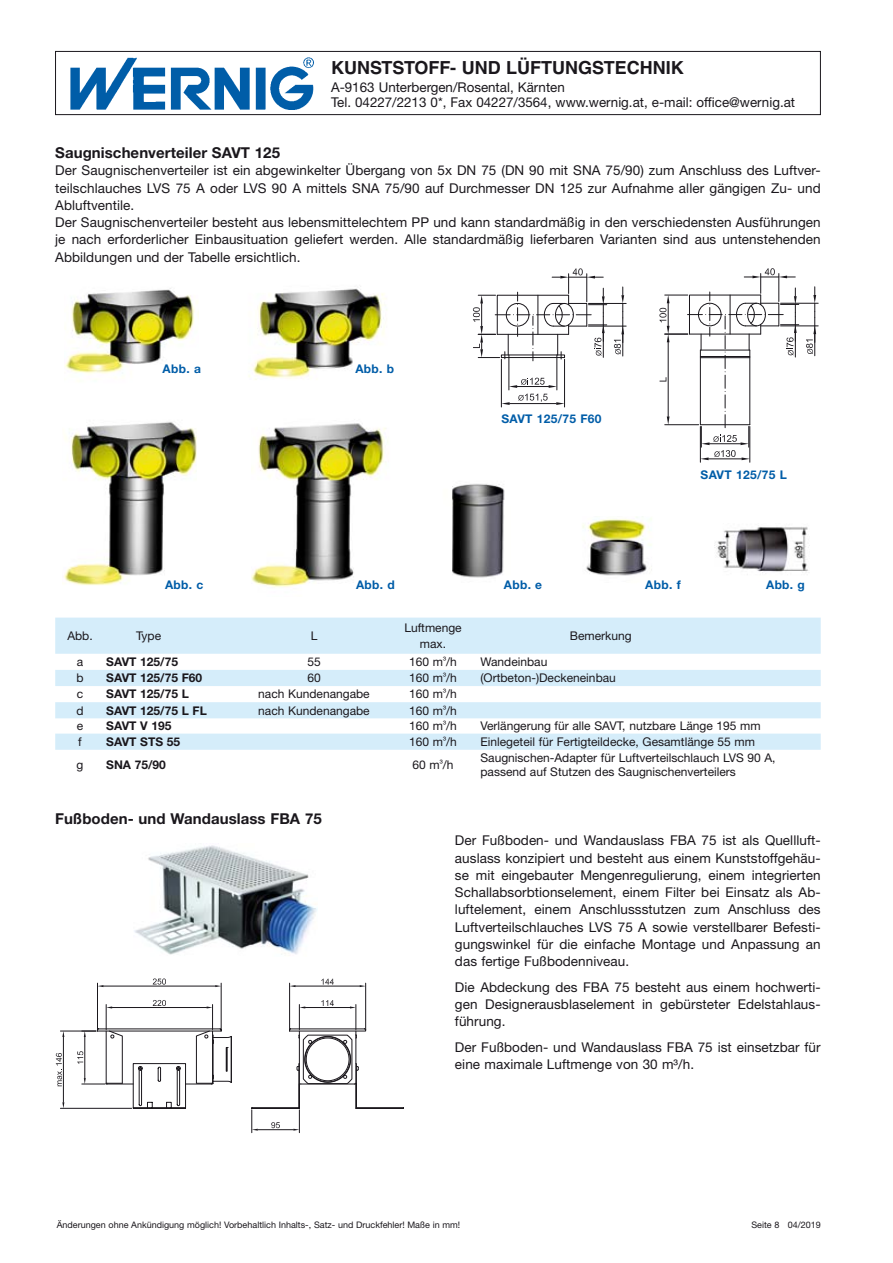
<style>
.page{position:relative;width:893px;height:1263px;background:#fff}
.page>*{position:absolute;margin:0;border:0;box-sizing:border-box;transform-origin:0 0}
.t1{font:700 18px "Helvetica LT Std";color:#1a171c}
.t2{font:700 15px "Helvetica Neue LT Std";letter-spacing:.005em;color:#1a171c}
.t3{font:13.5px/17.2px "Helvetica Neue LT Std";letter-spacing:.005em;color:#1a171c}
.t4{font:12px/16.5px "Helvetica Neue LT Std";color:#1a171c;text-align:center}
.t5{font:700 12px "Helvetica Neue LT Std";color:#1a171c}
.t6{font:700 12px "Helvetica Neue LT Std";letter-spacing:.025em;color:#005da8}
.t7{font:9px "Helvetica Neue LT Std";color:#1a171c}
</style>
<div class="page">
<div style="left:55px;top:51px;width:766px;height:64px;border:1px solid #1a171c"></div>
<img style="left:70px;top:57px;width:243px;height:53px">
<img style="left:134px;top:845px;width:184px;height:110px">
<hr style="left:60px;top:1108px;width:72px;height:1px;background:#1a171c">
<hr style="left:60px;top:1031px;width:36px;height:1px;background:#1a171c">
<hr style="left:63px;top:1037px;width:1px;height:65px;background:#1a171c">
<svg style="left:56px;top:1053px;width:6px;height:33px"></svg>
<hr style="left:289px;top:983px;width:1px;height:47px;background:#1a171c">
<hr style="left:365px;top:983px;width:1px;height:47px;background:#1a171c">
<hr style="left:295px;top:986px;width:65px;height:1px;background:#1a171c">
<svg style="left:360px;top:985px;width:6px;height:2px"></svg>
<svg style="left:321px;top:979px;width:13px;height:6px"></svg>
<hr style="left:97px;top:983px;width:1px;height:47px;background:#1a171c">
<hr style="left:221px;top:983px;width:1px;height:47px;background:#1a171c">
<hr style="left:103px;top:986px;width:112px;height:1px;background:#1a171c">
<svg style="left:215px;top:985px;width:6px;height:2px"></svg>
<svg style="left:153px;top:978px;width:13px;height:7px"></svg>
<svg style="left:77px;top:1000px;width:327px;height:133px"></svg>
<div style="left:55px;top:618px;width:766px;height:36px;background:#d5edfa"></div>
<div style="left:55px;top:670px;width:766px;height:16px;background:#d5edfa"></div>
<svg style="left:55px;top:702px;width:766px;height:48px"></svg>
<img style="left:63px;top:422px;width:134px;height:164px">
<img style="left:582px;top:516px;width:70px;height:60px">
<img style="left:64px;top:288px;width:135px;height:86px">
<img style="left:248px;top:286px;width:139px;height:94px">
<img style="left:714px;top:527px;width:96px;height:46px">
<img style="left:252px;top:423px;width:134px;height:165px">
<hr style="left:780px;top:326px;width:38px;height:1px;background:#1a171c">
<hr style="left:780px;top:303px;width:38px;height:1px;background:#1a171c">
<hr style="left:814px;top:326px;width:1px;height:30px;background:#1a171c">
<svg style="left:806px;top:287px;width:10px;height:67px"></svg>
<hr style="left:700px;top:426px;width:1px;height:36px;background:#1a171c">
<hr style="left:749px;top:426px;width:1px;height:36px;background:#1a171c">
<svg style="left:659px;top:268px;width:140px;height:192px"></svg>
<hr style="left:509px;top:355px;width:1px;height:35px;background:#1a171c">
<hr style="left:557px;top:355px;width:1px;height:35px;background:#1a171c">
<svg style="left:509px;top:378px;width:48px;height:10px"></svg>
<hr style="left:588px;top:326px;width:38px;height:1px;background:#1a171c">
<hr style="left:588px;top:303px;width:38px;height:1px;background:#1a171c">
<hr style="left:622px;top:326px;width:1px;height:30px;background:#1a171c">
<svg style="left:614px;top:287px;width:10px;height:67px"></svg>
<hr style="left:501px;top:359px;width:1px;height:48px;background:#1a171c">
<hr style="left:564px;top:359px;width:1px;height:48px;background:#1a171c">
<hr style="left:510px;top:403px;width:46px;height:1px;background:#1a171c">
<svg style="left:501px;top:402px;width:9px;height:3px"></svg>
<svg style="left:556px;top:402px;width:8px;height:3px"></svg>
<svg style="left:518px;top:394px;width:30px;height:8px"></svg>
<svg style="left:473px;top:268px;width:134px;height:93px"></svg>
<img style="left:452px;top:483px;width:53px;height:95px">
<h1 class="t1" style="left:331px;top:58px;width:354px">KUNSTSTOFF- UND LÜFTUNGSTECHNIK</h1>
<p class="t3" style="left:331px;top:82px;width:466px;line-height:15px">A-9163 Unterbergen/Rosental, Kärnten<br>Tel. 04227/2213 0*, Fax 04227/3564, www.wernig.at, e-mail: office@wernig.at</p>
<p class="t2" style="left:55px;top:148px;width:226px">Saugnischenverteiler SAVT 125</p>
<p class="t3" style="left:55px;top:164px;width:767px">Der Saugnischenverteiler ist ein abgewinkelter Übergang von 5x DN 75 (DN 90 mit SNA 75/90) zum Anschluss des Luftver&shy;teilschlauches LVS 75 A oder LVS 90 A mittels SNA 75/90 auf Durchmesser DN 125 zur Aufnahme aller gängigen Zu- und Abluftventile.<br>Der Saugnischenverteiler besteht aus lebensmittelechtem PP und kann standardmäßig in den verschiedensten Ausführungen je nach erforderlicher Einbausituation geliefert werden. Alle standardmäßig lieferbaren Varianten sind aus untenstehenden Abbildungen und der Tabelle ersichtlich.</p>
<p class="t6" style="left:163px;top:365px;width:40px">Abb. a</p>
<p class="t6" style="left:355px;top:365px;width:40px">Abb. b</p>
<p class="t6" style="left:501px;top:414px;width:102px">SAVT 125/75 F60</p>
<p class="t6" style="left:700px;top:470px;width:88px">SAVT 125/75 L</p>
<p class="t6" style="left:165px;top:580px;width:40px">Abb. c</p>
<p class="t6" style="left:645px;top:580px;width:37px">Abb. f</p>
<p class="t6" style="left:356px;top:580px;width:40px">Abb. d</p>
<p class="t6" style="left:504px;top:580px;width:40px">Abb. e</p>
<p class="t6" style="left:766px;top:580px;width:40px">Abb. g</p>
<p class="t4" style="left:67px;top:629px;width:27px">Abb.</p>
<p class="t4" style="left:136px;top:629px;width:27px">Type</p>
<p class="t4" style="left:311px;top:629px;width:8px">L</p>
<p class="t4" style="left:404px;top:621px;width:59px">Luftmenge max.</p>
<p class="t4" style="left:570px;top:629px;width:63px">Bemerkung</p>
<p class="t4" style="left:77px;top:655px;width:8px">a</p>
<p class="t5" style="left:106px;top:658px;width:73px">SAVT 125/75</p>
<p class="t4" style="left:307px;top:655px;width:15px">55</p>
<p class="t4" style="left:409px;top:655px;width:49px">160 m<sup>³</sup>/h</p>
<p class="t4" style="left:480px;top:655px;width:68px">Wandeinbau</p>
<p class="t4" style="left:77px;top:671px;width:9px">b</p>
<p class="t5" style="left:106px;top:674px;width:97px">SAVT 125/75 F60</p>
<p class="t4" style="left:307px;top:671px;width:15px">60</p>
<p class="t4" style="left:409px;top:671px;width:49px">160 m<sup>³</sup>/h</p>
<p class="t4" style="left:480px;top:671px;width:137px">(Ortbeton-)Deckeneinbau</p>
<p class="t4" style="left:77px;top:687px;width:8px">c</p>
<p class="t5" style="left:106px;top:690px;width:84px">SAVT 125/75 L</p>
<p class="t4" style="left:258px;top:687px;width:113px">nach Kundenangabe</p>
<p class="t4" style="left:409px;top:687px;width:49px">160 m<sup>³</sup>/h</p>
<p class="t4" style="left:77px;top:704px;width:9px">d</p>
<p class="t5" style="left:106px;top:706px;width:102px">SAVT 125/75 L FL</p>
<p class="t4" style="left:258px;top:704px;width:113px">nach Kundenangabe</p>
<p class="t4" style="left:409px;top:704px;width:49px">160 m<sup>³</sup>/h</p>
<p class="t4" style="left:77px;top:719px;width:8px">e</p>
<p class="t5" style="left:106px;top:722px;width:67px">SAVT V 195</p>
<p class="t4" style="left:409px;top:719px;width:49px">160 m<sup>³</sup>/h</p>
<p class="t4" style="left:480px;top:719px;width:282px">Verlängerung für alle SAVT, nutzbare Länge 195 mm</p>
<p class="t4" style="left:78px;top:735px;width:5px">f</p>
<p class="t5" style="left:106px;top:737px;width:75px">SAVT STS 55</p>
<p class="t4" style="left:409px;top:735px;width:49px">160 m<sup>³</sup>/h</p>
<p class="t4" style="left:480px;top:735px;width:276px">Einlegeteil für Fertigteildecke, Gesamtlänge 55 mm</p>
<p class="t4" style="left:77px;top:758px;width:8px">g</p>
<p class="t5" style="left:106px;top:760px;width:61px">SNA 75/90</p>
<p class="t4" style="left:413px;top:758px;width:42px">60 m<sup>³</sup>/h</p>
<p class="t4" style="left:480px;top:753px;width:297px;line-height:13.5px;text-align:left">Saugnischen-Adapter für Luftverteilschlauch LVS 90 A, passend auf Stutzen des Saugnischenverteilers</p>
<p class="t2" style="left:55px;top:813px;width:268px">Fußboden- und Wandauslass FBA 75</p>
<p class="t3" style="left:455px;top:834px;width:367px;text-align:justify">Der Fußboden- und Wandauslass FBA 75 ist als Quellluft&shy;auslass konzipiert und besteht aus einem Kunststoffgehäu&shy;se mit eingebauter Mengenregulierung, einem integrierten Schallabsorbtionselement, einem Filter bei Einsatz als Ab&shy;luftelement, einem Anschlussstutzen zum Anschluss des Luftverteilschlauches LVS 75 A sowie verstellbarer Befesti&shy;gungswinkel für die einfache Montage und Anpassung an das fertige Fußbodenniveau.</p>
<p class="t3" style="left:455px;top:980px;width:367px;text-align:justify">Die Abdeckung des FBA 75 besteht aus einem hochwerti&shy;gen Designerausblaselement in gebürsteter Edelstahlaus&shy;führung.</p>
<p class="t3" style="left:455px;top:1040px;width:367px">Der Fußboden- und Wandauslass FBA 75 ist einsetzbar für eine maximale Luftmenge von 30 m³/h.</p>
<p class="t7" style="left:57px;top:1221px;width:405px">Änderungen ohne Ankündigung möglich! Vorbehaltlich Inhalts-, Satz- und Druckfehler! Maße in mm!</p>
<p class="t7" style="left:751px;top:1221px;width:71px">Seite 8 04/2019</p>
</div>
